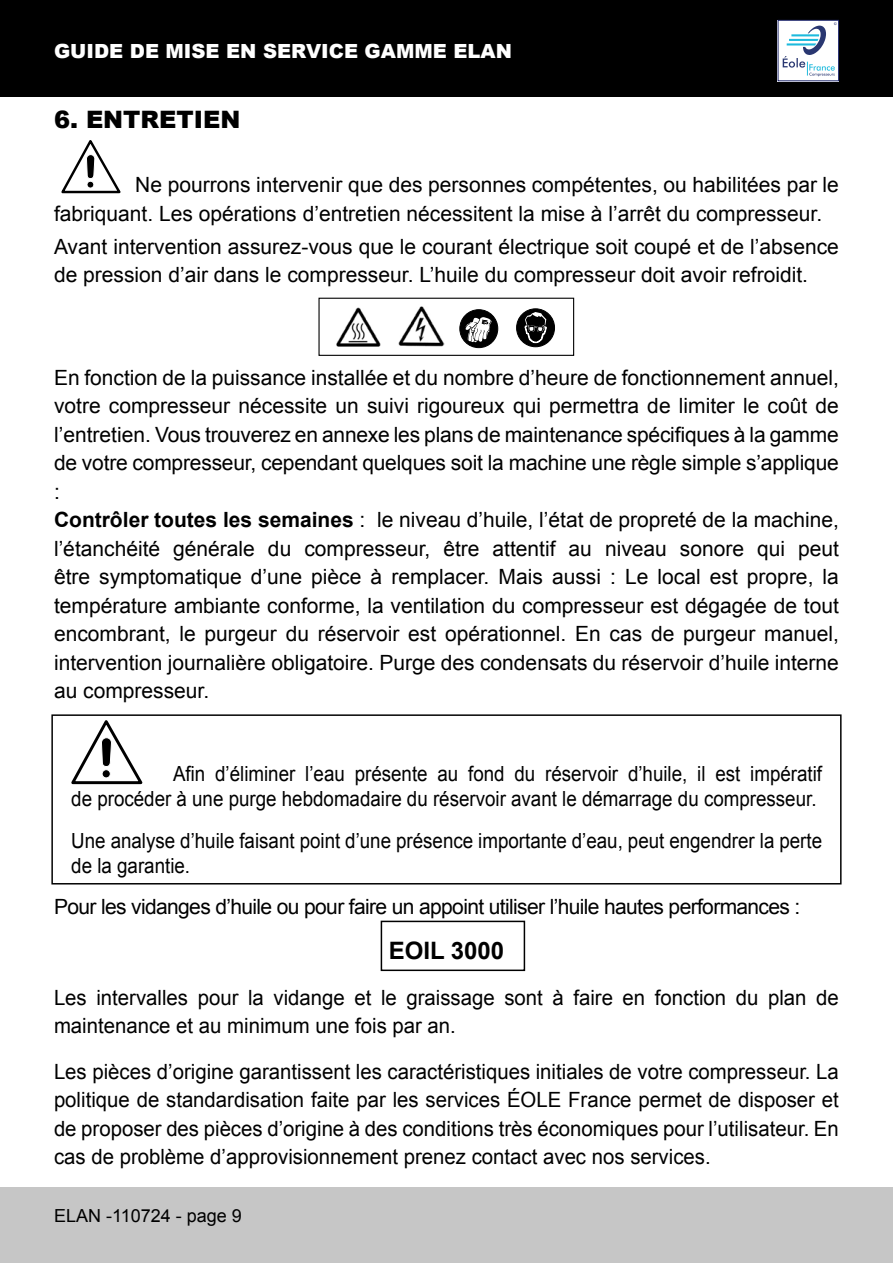
<style>
.page{position:relative;width:893px;height:1263px;background:#fff}
.page>*{position:absolute;margin:0;border:0;box-sizing:border-box;transform-origin:0 0}
.t1{font:900 24px "Arial";color:#000}
.t2{font:700 24px "Arial";color:#000}
.t3{font:21px/28.5px "Arial";color:#000}
.t4{font:21px "Arial";letter-spacing:-.03em;color:#000}
.t5{font:20.85px/25px "Arial";color:#000;text-align:right;scale:.9 1}
.t6{font:900 19.5px "Arial";color:#fff}
.t7{font:18px "Arial";color:#000}
.s1{font-weight:700}
</style>
<div class="page">
<div style="left:0;top:1187px;width:893px;height:76px;background:#c6c6c6"></div>
<div style="left:0;top:0;width:893px;height:96px;background:#000"></div>
<div style="left:778px;top:20px;width:60px;height:61px;background:#fff"></div>
<div style="left:778px;top:20px;width:61px;height:61px;border:1px solid #20286d"></div>
<svg style="left:783px;top:22px;width:54px;height:54px"></svg>
<svg style="left:61px;top:140px;width:60px;height:54px"></svg>
<div style="left:87px;top:181px;width:7px;height:7px;background:#000;border-radius:50%"></div>
<div style="left:87px;top:181px;width:7px;height:7px;border:1px solid #fff;border-radius:50%"></div>
<div style="left:318px;top:298px;width:256px;height:58px;border:1px solid #000"></div>
<img style="left:336px;top:307px;width:45px;height:40px">
<img style="left:398px;top:306px;width:47px;height:41px">
<div style="left:458px;top:308px;width:42px;height:42px;border:1px solid #fff;border-radius:50%"></div>
<div style="left:460px;top:310px;width:38px;height:38px;background:#000;border-radius:50%"></div>
<div style="left:460px;top:310px;width:38px;height:38px;border:1px solid #000;border-radius:50%"></div>
<svg style="left:465px;top:317px;width:26px;height:25px"></svg>
<div style="left:515px;top:307px;width:41px;height:42px;border:1px solid #fff;border-radius:50%"></div>
<div style="left:517px;top:309px;width:37px;height:38px;background:#000;border-radius:50%"></div>
<div style="left:516px;top:309px;width:39px;height:38px;border:1px solid #000;border-radius:50%"></div>
<svg style="left:525px;top:312px;width:22px;height:31px"></svg>
<div style="left:381px;top:921px;width:144px;height:50px;border:2px solid #000"></div>
<svg style="left:71px;top:720px;width:71px;height:64px"></svg>
<div style="left:102px;top:770px;width:8px;height:8px;background:#000;border-radius:50%"></div>
<div style="left:102px;top:769px;width:9px;height:9px;border:1px solid #fff;border-radius:50%"></div>
<div style="left:51px;top:714px;width:791px;height:170px;border:1px solid #000"></div>
<p class="t6" style="left:54px;top:37px;width:459px">GUIDE DE MISE EN SERVICE GAMME ELAN</p>
<p class="t1" style="left:54px;top:102px;width:188px">6. ENTRETIEN</p>
<p class="t3" style="left:54px;top:171px;width:786px;text-indent:81px">Ne pourrons intervenir que des personnes compétentes, ou habilitées par le fabriquant. Les opérations d’entretien nécessitent la mise à l’arrêt du compresseur.</p>
<p class="t3" style="left:54px;top:232px;width:786px">Avant intervention assurez-vous que le courant électrique soit coupé et de l’absence de pression d’air dans le compresseur. L’huile du compresseur doit avoir refroidit.</p>
<p class="t3" style="left:54px;top:363px;width:786px">En fonction de la puissance installée et du nombre d’heure de fonctionnement annuel, votre compresseur nécessite un suivi rigoureux qui permettra de limiter le coût de l’entretien. Vous trouverez en annexe les plans de maintenance spécifiques à la gamme de votre compresseur, cependant quelques soit la machine une règle simple s’applique :<br><span class="s1">Contrôler toutes les semaines</span> : le niveau d’huile, l’état de propreté de la machine, l’étanchéité générale du compresseur, être attentif au niveau sonore qui peut être symptomatique d’une pièce à remplacer. Mais aussi : Le local est propre, la température ambiante conforme, la ventilation du compresseur est dégagée de tout encombrant, le purgeur du réservoir est opérationnel. En cas de purgeur manuel, intervention journalière obligatoire. Purge des condensats du réservoir d’huile interne au compresseur.</p>
<p class="t5" style="left:71px;top:761px;width:836px">Afin d’éliminer l’eau présente au fond du réservoir d’huile, il est impératif<br>de procéder à une purge hebdomadaire du réservoir avant le démarrage du compresseur.</p>
<p class="t5" style="left:71px;top:828px;width:836px;text-align:left">Une analyse d’huile faisant point d’une présence importante d’eau, peut engendrer la perte de la garantie.</p>
<p class="t4" style="left:54px;top:892px;width:748px">Pour les vidanges d’huile ou pour faire un appoint utiliser l’huile hautes performances :</p>
<p class="t2" style="left:389px;top:935px;width:117px">EOIL 3000</p>
<p class="t3" style="left:54px;top:983px;width:786px">Les intervalles pour la vidange et le graissage sont à faire en fonction du plan de maintenance et au minimum une fois par an.</p>
<p class="t3" style="left:54px;top:1057px;width:786px;text-align:justify">Les pièces d’origine garantissent les caractéristiques initiales de votre compresseur. La politique de standardisation faite par les services ÉOLE France permet de disposer et de proposer des pièces d’origine à des conditions très économiques pour l’utilisateur. En cas de problème d’approvisionnement prenez contact avec nos services.</p>
<p class="t7" style="left:54px;top:1204px;width:189px">ELAN -110724 - page 9</p>
</div>
